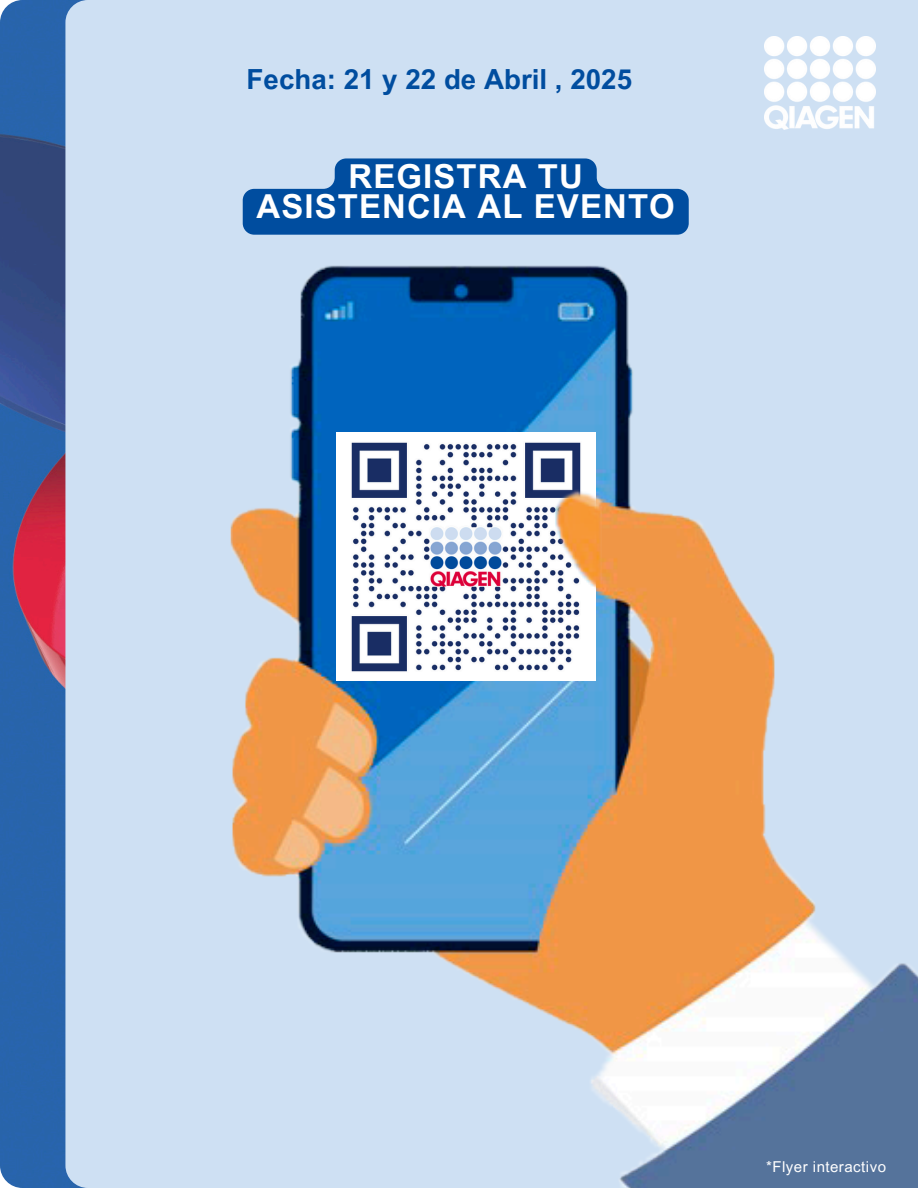
<style>
.page{position:relative;width:918px;height:1188px;background:#fff}
.page>*{position:absolute;margin:0;border:0;box-sizing:border-box;transform-origin:0 0}
.t1{font:700 33px/30.3px "Arial MT Pro";letter-spacing:.035em;color:#fff;text-align:center}
.t2{font:700 27.75px "Arial MT Pro";color:#004d9f}
.t3{font:15px "Arial MT Pro";letter-spacing:.035em;color:#fff}
</style>
<div class="page">
<div style="left:65px;top:0;width:853px;height:203px;background:#cee0f3"></div>
<img style="left:0;top:203px;width:918px;height:985px">
<img style="left:764px;top:36px;width:111px;height:94px">
<svg style="left:243px;top:158px;width:446px;height:77px;background:#2466ad"></svg>
<img style="left:329px;top:417px;width:307px;height:307px">
<p class="t2" style="left:247px;top:69px;width:387px">Fecha: 21 y 22 de Abril , 2025</p>
<h1 class="t1" style="left:256px;top:165px;width:420px">REGISTRA TU<br>ASISTENCIA AL EVENTO</h1>
<p class="t3" style="left:766px;top:1161px;width:122px">*Flyer interactivo</p>
</div>
